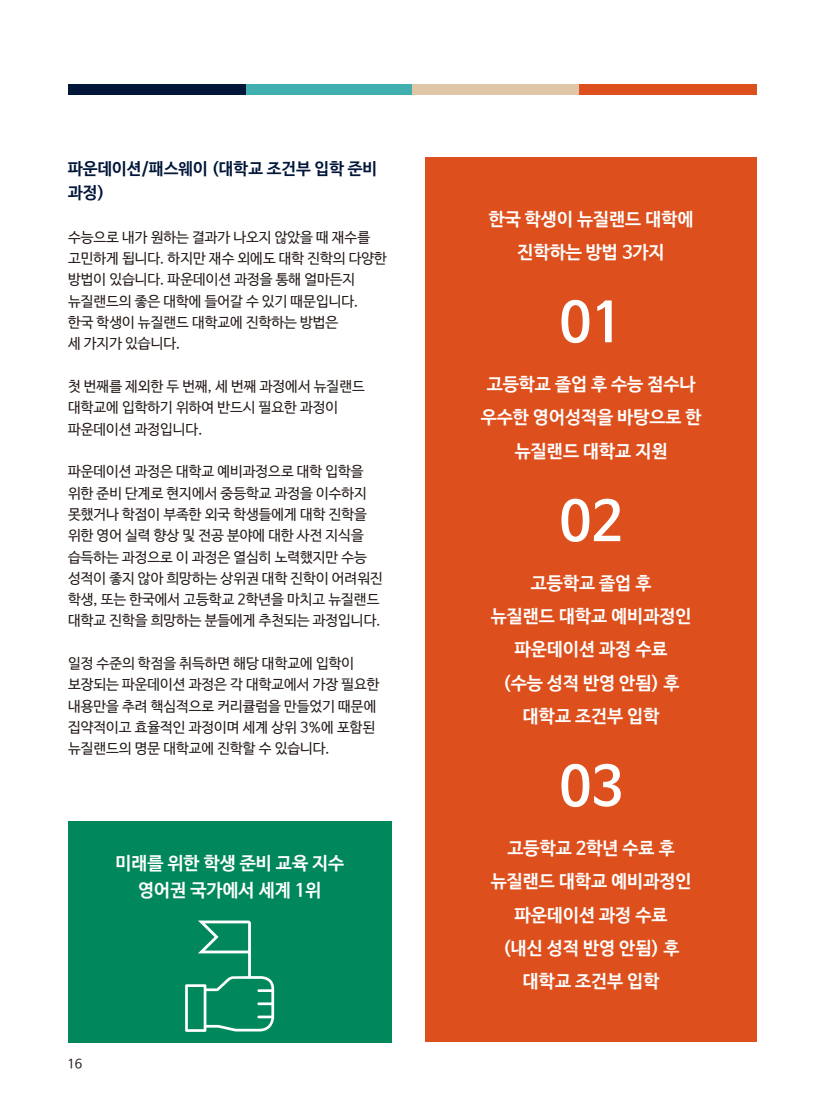
<style>
.page{position:relative;width:825px;height:1119px;background:#fff}
.page>*{position:absolute;margin:0;border:0;box-sizing:border-box;transform-origin:0 0}
.t1{font:700 54px "Nanum Barun Gothic";color:#fff}
.t2{font:700 18px/33.2px "Nanum Barun Gothic";color:#fff;text-align:center}
.t3{font:700 16.5px/24.6px "Nanum Barun Gothic";color:#011639}
.t4{font:14.25px/21.3px "Nanum Barun Gothic";color:#231916}
.t5{font:12.75px "Nanum Barun Gothic";color:#231916}
</style>
<div class="page">
<div style="left:425px;top:157px;width:332px;height:885px;background:#dd4f1c"></div>
<div style="left:68px;top:821px;width:323px;height:221px;background:#00885c"></div>
<svg style="left:185px;top:920px;width:89px;height:111px"></svg>
<div style="left:68px;top:84px;width:178px;height:11px;background:#011639"></div>
<div style="left:246px;top:84px;width:166px;height:11px;background:#41afb0"></div>
<div style="left:412px;top:84px;width:167px;height:11px;background:#dec6a6"></div>
<div style="left:579px;top:84px;width:178px;height:11px;background:#dd4f1c"></div>
<p class="t3" style="left:68px;top:157px;width:311px">파운데이션/패스웨이 (대학교 조건부 입학 준비 과정)</p>
<p class="t4" style="left:68px;top:227px;width:320px">수능으로 내가 원하는 결과가 나오지 않았을 때 재수를 고민하게 됩니다. 하지만 재수 외에도 대학 진학의 다양한 방법이 있습니다. 파운데이션 과정을 통해 얼마든지 뉴질랜드의 좋은 대학에 들어갈 수 있기 때문입니다. 한국 학생이 뉴질랜드 대학교에 진학하는 방법은<br>세 가지가 있습니다.</p>
<p class="t4" style="left:68px;top:376px;width:298px">첫 번째를 제외한 두 번째, 세 번째 과정에서 뉴질랜드 대학교에 입학하기 위하여 반드시 필요한 과정이 파운데이션 과정입니다.</p>
<p class="t4" style="left:68px;top:461px;width:316px">파운데이션 과정은 대학교 예비과정으로 대학 입학을 위한 준비 단계로 현지에서 중등학교 과정을 이수하지 못했거나 학점이 부족한 외국 학생들에게 대학 진학을 위한 영어 실력 향상 및 전공 분야에 대한 사전 지식을 습득하는 과정으로 이 과정은 열심히 노력했지만 수능 성적이 좋지 않아 희망하는 상위권 대학 진학이 어려워진 학생, 또는 한국에서 고등학교 2학년을 마치고 뉴질랜드 대학교 진학을 희망하는 분들에게 추천되는 과정입니다.</p>
<p class="t4" style="left:68px;top:653px;width:313px">일정 수준의 학점을 취득하면 해당 대학교에 입학이 보장되는 파운데이션 과정은 각 대학교에서 가장 필요한 내용만을 추려 핵심적으로 커리큘럼을 만들었기 때문에 집약적이고 효율적인 과정이며 세계 상위 3%에 포함된 뉴질랜드의 명문 대학교에 진학할 수 있습니다.</p>
<p class="t2" style="left:115px;top:850px;width:230px;line-height:26.8px">미래를 위한 학생 준비 교육 지수 영어권 국가에서 세계 1위</p>
<p class="t5" style="left:67px;top:1057px;width:16px">16</p>
<p class="t2" style="left:489px;top:203px;width:206px">한국 학생이 뉴질랜드 대학에 진학하는 방법 3가지</p>
<h1 class="t1" style="left:560px;top:294px;width:64px">01</h1>
<p class="t2" style="left:481px;top:369px;width:222px">고등학교 졸업 후 수능 점수나 우수한 영어성적을 바탕으로 한 뉴질랜드 대학교 지원</p>
<h1 class="t1" style="left:560px;top:492px;width:64px">02</h1>
<p class="t2" style="left:491px;top:567px;width:202px">고등학교 졸업 후<br>뉴질랜드 대학교 예비과정인 파운데이션 과정 수료<br>(수능 성적 반영 안됨) 후 대학교 조건부 입학</p>
<h1 class="t1" style="left:560px;top:757px;width:64px">03</h1>
<p class="t2" style="left:491px;top:832px;width:202px">고등학교 2학년 수료 후 뉴질랜드 대학교 예비과정인 파운데이션 과정 수료<br>(내신 성적 반영 안됨) 후 대학교 조건부 입학</p>
</div>
